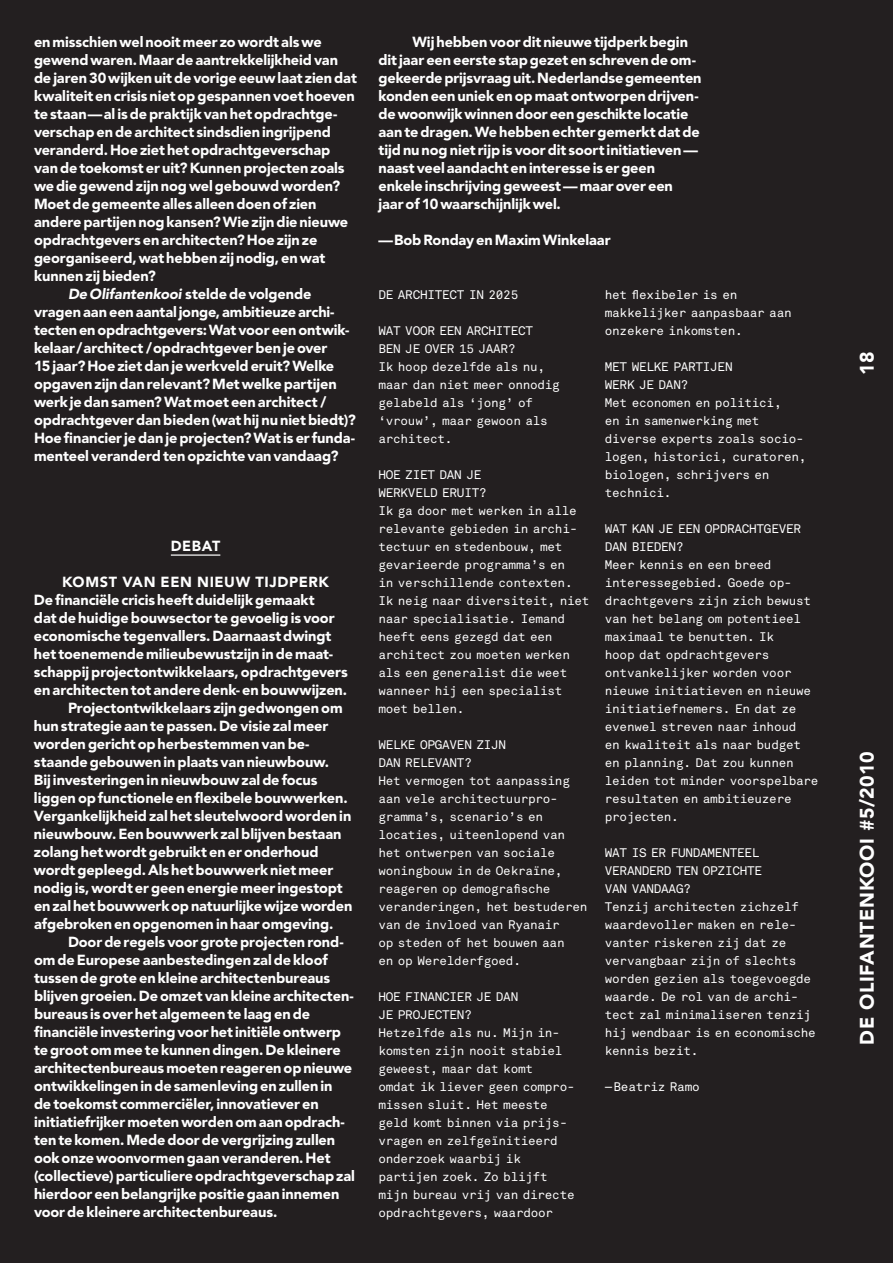
<style>
.page{position:relative;width:893px;height:1263px;background:#231f20}
.page>*{position:absolute;margin:0;border:0;box-sizing:border-box;transform-origin:0 0}
.t1{font:900 19.5px "Avenir";letter-spacing:.035em;color:#fff}
.t2{font:900 14.55px/18px "Avenir";letter-spacing:-.005em;color:#fff}
.t3{font:12.3px/18px "Akkurat Mono";letter-spacing:-.02em;color:#fff}
.s1{font-style:italic}
</style>
<div class="page">
<hr style="left:171px;top:554px;width:49px;height:2px;background:#fff">
<p class="t2" style="left:34px;top:33px;width:289px">en misschien wel nooit meer zo wordt als we</p>
<p class="t2" style="left:34px;top:51px;width:306px">gewend waren. Maar de aantrekkelijkheid van</p>
<p class="t2" style="left:34px;top:69px;width:324px">de jaren 30 wijken uit de vorige eeuw laat zien dat</p>
<p class="t2" style="left:34px;top:87px;width:322px">kwaliteit en crisis niet op gespannen voet hoeven</p>
<p class="t2" style="left:34px;top:105px;width:305px">te staan—al is de praktijk van het opdrachtge-</p>
<p class="t2" style="left:34px;top:123px;width:298px">verschap en de architect sindsdien ingrijpend</p>
<p class="t2" style="left:34px;top:141px;width:298px">veranderd. Hoe ziet het opdrachtgeverschap</p>
<p class="t2" style="left:34px;top:159px;width:312px">van de toekomst er uit? Kunnen projecten zoals</p>
<p class="t2" style="left:34px;top:177px;width:308px">we die gewend zijn nog wel gebouwd worden?</p>
<p class="t2" style="left:34px;top:195px;width:284px">Moet de gemeente alles alleen doen of zien</p>
<p class="t2" style="left:34px;top:213px;width:316px">andere partijen nog kansen? Wie zijn die nieuwe</p>
<p class="t2" style="left:34px;top:231px;width:285px">opdrachtgevers en architecten? Hoe zijn ze</p>
<p class="t2" style="left:34px;top:249px;width:293px">georganiseerd, wat hebben zij nodig, en wat</p>
<p class="t2" style="left:34px;top:267px;width:123px">kunnen zij bieden?</p>
<p class="t2" style="left:68px;top:285px;width:245px"><span class="s1">De Olifantenkooi</span> stelde de volgende</p>
<p class="t2" style="left:34px;top:303px;width:302px">vragen aan een aantal jonge, ambitieuze archi-</p>
<p class="t2" style="left:34px;top:321px;width:317px">tecten en opdrachtgevers: Wat voor een ontwik-</p>
<p class="t2" style="left:34px;top:339px;width:295px">kelaar/architect /opdrachtgever ben je over</p>
<p class="t2" style="left:34px;top:357px;width:302px">15 jaar? Hoe ziet dan je werkveld eruit? Welke</p>
<p class="t2" style="left:34px;top:375px;width:304px">opgaven zijn dan relevant? Met welke partijen</p>
<p class="t2" style="left:34px;top:393px;width:294px">werk je dan samen? Wat moet een architect /</p>
<p class="t2" style="left:34px;top:411px;width:323px">opdrachtgever dan bieden (wat hij nu niet biedt)?</p>
<p class="t2" style="left:34px;top:429px;width:322px">Hoe financier je dan je projecten? Wat is er funda-</p>
<p class="t2" style="left:34px;top:447px;width:306px">menteel veranderd ten opzichte van vandaag?</p>
<p class="t2" style="left:171px;top:537px;width:51px">DEBAT</p>
<p class="t2" style="left:62px;top:573px;width:73px">Komst van</p>
<p class="t2" style="left:161px;top:573px;width:11px">een</p>
<p class="t2" style="left:197px;top:573px;width:10px">nie</p>
<p class="t2" style="left:224px;top:573px;width:41px">uw tijdpe</p>
<p class="t2" style="left:309px;top:573px;width:20px">rk</p>
<p class="t2" style="left:34px;top:591px;width:282px">De financiële cricis heeft duidelijk gemaakt</p>
<p class="t2" style="left:34px;top:609px;width:302px">dat de huidige bouwsector te gevoelig is voor</p>
<p class="t2" style="left:34px;top:627px;width:299px">economische tegenvallers. Daarnaast dwingt</p>
<p class="t2" style="left:34px;top:645px;width:301px">het toenemende milieubewustzijn in de maat-</p>
<p class="t2" style="left:34px;top:663px;width:315px">schappij projectontwikkelaars, opdrachtgevers</p>
<p class="t2" style="left:34px;top:681px;width:315px">en architecten tot andere denk- en bouwwijzen.</p>
<p class="t2" style="left:68px;top:699px;width:276px">Projectontwikkelaars zijn gedwongen om</p>
<p class="t2" style="left:34px;top:717px;width:296px">hun strategie aan te passen. De visie zal meer</p>
<p class="t2" style="left:34px;top:735px;width:276px">worden gericht op herbestemmen van be-</p>
<p class="t2" style="left:34px;top:753px;width:297px">staande gebouwen in plaats van nieuwbouw.</p>
<p class="t2" style="left:34px;top:771px;width:285px">Bij investeringen in nieuwbouw zal de focus</p>
<p class="t2" style="left:34px;top:789px;width:315px">liggen op functionele en flexibele bouwwerken.</p>
<p class="t2" style="left:34px;top:807px;width:319px">Vergankelijkheid zal het sleutelwoord worden in</p>
<p class="t2" style="left:34px;top:825px;width:309px">nieuwbouw. Een bouwwerk zal blijven bestaan</p>
<p class="t2" style="left:34px;top:843px;width:286px">zolang het wordt gebruikt en er onderhoud</p>
<p class="t2" style="left:34px;top:861px;width:301px">wordt gepleegd. Als het bouwwerk niet meer</p>
<p class="t2" style="left:34px;top:879px;width:310px">nodig is, wordt er geen energie meer ingestopt</p>
<p class="t2" style="left:34px;top:897px;width:320px">en zal het bouwwerk op natuurlijke wijze worden</p>
<p class="t2" style="left:34px;top:915px;width:301px">afgebroken en opgenomen in haar omgeving.</p>
<p class="t2" style="left:68px;top:933px;width:276px">Door de regels voor grote projecten rond-</p>
<p class="t2" style="left:34px;top:951px;width:295px">om de Europese aanbestedingen zal de kloof</p>
<p class="t2" style="left:34px;top:969px;width:298px">tussen de grote en kleine architectenbureaus</p>
<p class="t2" style="left:34px;top:987px;width:321px">blijven groeien. De omzet van kleine architecten-</p>
<p class="t2" style="left:34px;top:1005px;width:278px">bureaus is over het algemeen te laag en de</p>
<p class="t2" style="left:34px;top:1023px;width:308px">financiële investering voor het initiële ontwerp</p>
<p class="t2" style="left:34px;top:1041px;width:308px">te groot om mee te kunnen dingen. De kleinere</p>
<p class="t2" style="left:34px;top:1059px;width:320px">architectenbureaus moeten reageren op nieuwe</p>
<p class="t2" style="left:34px;top:1077px;width:300px">ontwikkelingen in de samenleving en zullen in</p>
<p class="t2" style="left:34px;top:1095px;width:286px">de toekomst commerciëler, innovatiever en</p>
<p class="t2" style="left:34px;top:1113px;width:312px">initiatiefrijker moeten worden om aan opdrach-</p>
<p class="t2" style="left:34px;top:1131px;width:303px">ten te komen. Mede door de vergrijzing zullen</p>
<p class="t2" style="left:34px;top:1149px;width:298px">ook onze woonvormen gaan veranderen. Het</p>
<p class="t2" style="left:34px;top:1167px;width:322px">(collectieve) particuliere opdrachtgeverschap zal</p>
<p class="t2" style="left:34px;top:1185px;width:307px">hierdoor een belangrijke positie gaan innemen</p>
<p class="t2" style="left:34px;top:1203px;width:245px">voor de kleinere architectenbureaus.</p>
<p class="t2" style="left:378px;top:33px;width:325px;text-indent:34px">Wij hebben voor dit nieuwe tijdperk begin dit jaar een eerste stap gezet en schreven de om&shy;gekeerde prijsvraag uit. Nederlandse gemeenten konden een uniek en op maat ontworpen drijven&shy;de woonwijk winnen door een geschikte locatie aan te dragen. We hebben echter gemerkt dat de tijd nu nog niet rijp is voor dit soort initiatieven — naast veel aandacht en interesse is er geen enkele inschrijving geweest — maar over een jaar of 10 waarschijnlijk wel.</p>
<p class="t2" style="left:378px;top:231px;width:234px">—Bob Ronday en Maxim Winkelaar</p>
<p class="t3" style="left:378px;top:286px;width:141px">De architect in 2025</p>
<p class="t3" style="left:378px;top:322px;width:183px">Wat voor een architect<br>ben JE over 15 jaar?<br>I k hoop dezelfde als nu, maar dan niet meer onnodig gelabeld als ‘jong’ of ‘vrouw’, maar gewoon als architect.</p>
<p class="t3" style="left:378px;top:466px;width:212px">Hoe ziet dan Je<br>werkveld eruit?<br>I k ga door met werken in alle relevante gebieden in archi&shy;tectuur en stedenbouw, met gevarieerde programma’s en<br>in verschillende contexten.<br>I k neig naar diversiteit, niet naar specialisatie. Iemand heeft eens gezegd dat een architect zou moeten werken als een generalist die weet wanneer hij een specialist moet bellen.</p>
<p class="t3" style="left:378px;top:736px;width:210px">Welke opgaven zij n<br>dan relevant?<br>Het vermogen tot aanpassing aan vele architectuurpro&shy;gramma’s, scenario’s en locaties, uiteenlopend van het ontwerpen van sociale woningbouw in de Oekraïne, reageren op demografische veranderingen, het bestuderen van de invloed van Ryanair<br>op steden of het bouwen aan<br>en op Werelderfgoed.</p>
<p class="t3" style="left:378px;top:988px;width:198px">Hoe financier JE dan<br>JE proj ecten?<br>Hetzelfde als nu. Mijn in&shy;komsten zijn nooit stabiel geweest, maar dat komt<br>omdat ik liever geen compro&shy;missen sluit. Het meeste geld komt binnen via prijs&shy;vragen en zelfgeïnitieerd onderzoek waarbij ik partijen zoek. Zo blijft mijn bureau vrij van directe opdrachtgevers, waardoor</p>
<p class="t3" style="left:605px;top:286px;width:188px">het flexibeler is en makkelijker aanpasbaar aan onzekere inkomsten.</p>
<p class="t3" style="left:605px;top:358px;width:203px">Met welke partij en<br>werk JE dan?<br>Met economen en politici,<br>en in samenwerking met diverse experts zoals socio&shy;logen, historici, curatoren, biologen, schrijvers en technici.</p>
<p class="t3" style="left:605px;top:520px;width:215px">Wat kan j e een opdrachtgever dan bieden?<br>Meer kennis en een breed interessegebied. Goede op&shy;drachtgevers zijn zich bewust van het belang om potentieel maximaal te benutten. I k<br>hoop dat opdrachtgevers ontvankelijker worden voor nieuwe initiatieven en nieuwe initiatiefnemers. En dat ze evenwel streven naar inhoud<br>en kwaliteit als naar budget en planning. Dat zou kunnen leiden tot minder voorspelbare resultaten en ambitieuzere projecten.</p>
<p class="t3" style="left:605px;top:844px;width:212px">Wat is er fundamenteel veranderd ten opzichte<br>van vandaag?<br>Tenzij architecten zichzelf waardevoller maken en rele&shy;vanter riskeren zij dat ze vervangbaar zijn of slechts worden gezien als toegevoegde waarde. De rol van de archi-- tect zal minimaliseren tenzij hij wendbaar is en economische kennis bezit.</p>
<p class="t3" style="left:605px;top:1078px;width:96px">— Beatriz Ramo</p>
<h1 class="t1" style="left:855px;top:375px;width:24px;rotate:-90deg">18</h1>
<h1 class="t1" style="left:855px;top:1045px;width:295px;rotate:-90deg">DE OLIFANTENKOOI #5/2010</h1>
</div>
